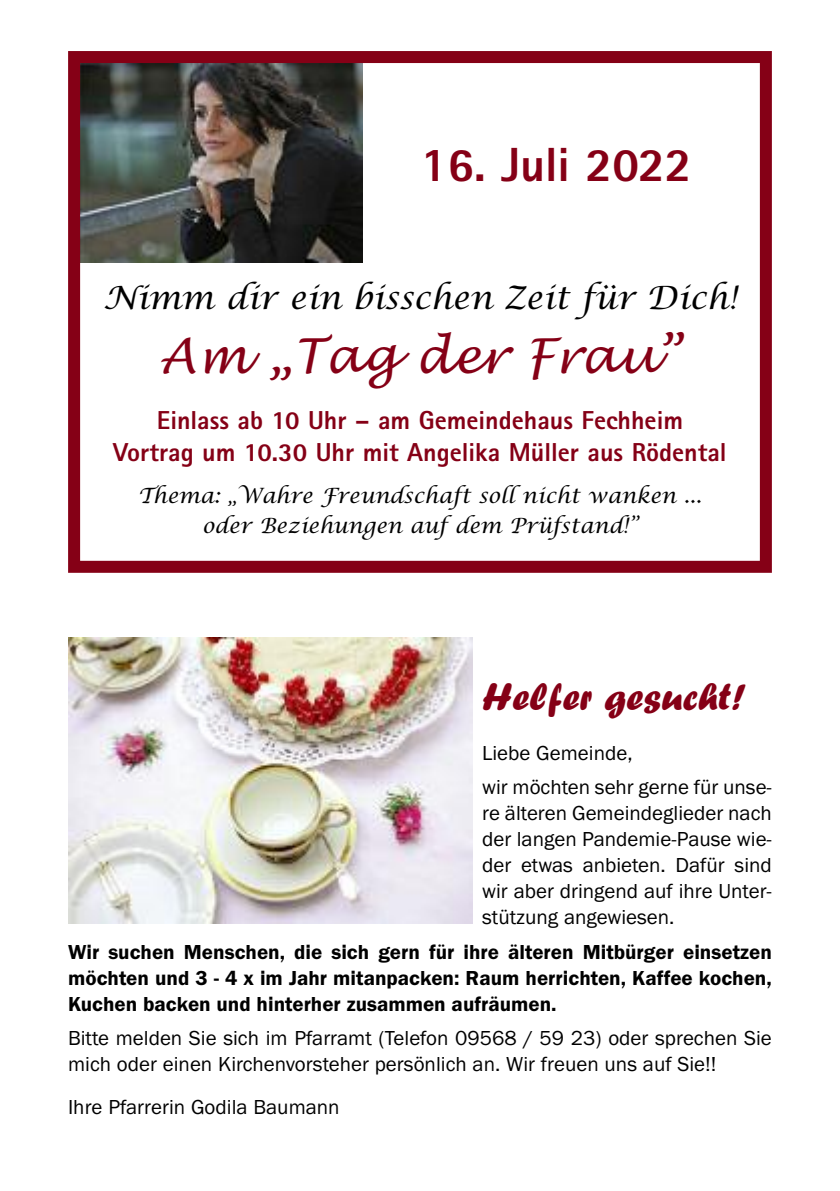
<style>
.page{position:relative;width:840px;height:1191px;background:#fff}
.page>*{position:absolute;margin:0;border:0;box-sizing:border-box;transform-origin:0 0}
.t1{font:italic 48px "Lucida Handwriting";color:#850016}
.t2{font:800 48px "Agfa Rotis Sans Serif";color:#850016}
.t3{font:40px "Forte";color:#850016}
.t4{font:italic 32px "Lucida Calligraphy";color:#000}
.t5{font:800 26px/32px "Agfa Rotis Sans Serif";color:#850016;text-align:center}
.t6{font:21px/26px "Franklin Gothic";color:#000}
.t7{font:600 21px/26px "Franklin Gothic";color:#000;text-align:justify}
.t8{font:italic 21px/30px "Lucida Calligraphy";color:#000;text-align:center}
</style>
<div class="page">
<img style="left:81px;top:64px;width:281px;height:198px">
<div style="left:68px;top:51px;width:703px;height:522px;border:12px solid #850016"></div>
<img style="left:68px;top:637px;width:404px;height:286px">
<h1 class="t2" style="left:420px;top:137px;width:272px">16. Juli 2022</h1>
<h3 class="t4" style="left:103px;top:280px;width:634px">Nimm dir ein bisschen Zeit für Dich!</h3>
<h1 class="t1" style="left:159px;top:328px;width:522px">Am „Tag der Frau”</h1>
<p class="t5" style="left:113px;top:404px;width:614px">Einlass ab 10 Uhr – am Gemeindehaus Fechheim<br>Vortrag um 10.30 Uhr mit Angelika Müller aus Rödental</p>
<p class="t8" style="left:138px;top:480px;width:564px">Thema: „Wahre Freundschaft soll nicht wanken ... oder Beziehungen auf dem Prüfstand!”</p>
<h2 class="t3" style="left:482px;top:672px;width:265px">Helfer gesucht!</h2>
<p class="t6" style="left:482px;top:735px;width:291px;line-height:34.6px">Liebe Gemeinde,<br>wir möchten sehr gerne für unse-</p>
<p class="t6" style="left:482px;top:800px;width:291px;text-align:justify">re älteren Gemeindeglieder nach der langen Pandemie-Pause wie&shy;der etwas anbieten. Dafür sind wir aber dringend auf ihre Unter&shy;stützung angewiesen.</p>
<p class="t7" style="left:68px;top:938px;width:705px">Wir suchen Menschen, die sich gern für ihre älteren Mitbürger einsetzen möchten und 3 - 4 x im Jahr mitanpacken: Raum herrichten, Kaffee kochen, Kuchen backen und hinterher zusammen aufräumen.</p>
<p class="t6" style="left:68px;top:1025px;width:705px">Bitte melden Sie sich im Pfarramt (Telefon 09568 / 59 23) oder sprechen Sie mich oder einen Kirchenvorsteher persönlich an. Wir freuen uns auf Sie!!</p>
<p class="t6" style="left:68px;top:1094px;width:273px">Ihre Pfarrerin Godila Baumann</p>
</div>
